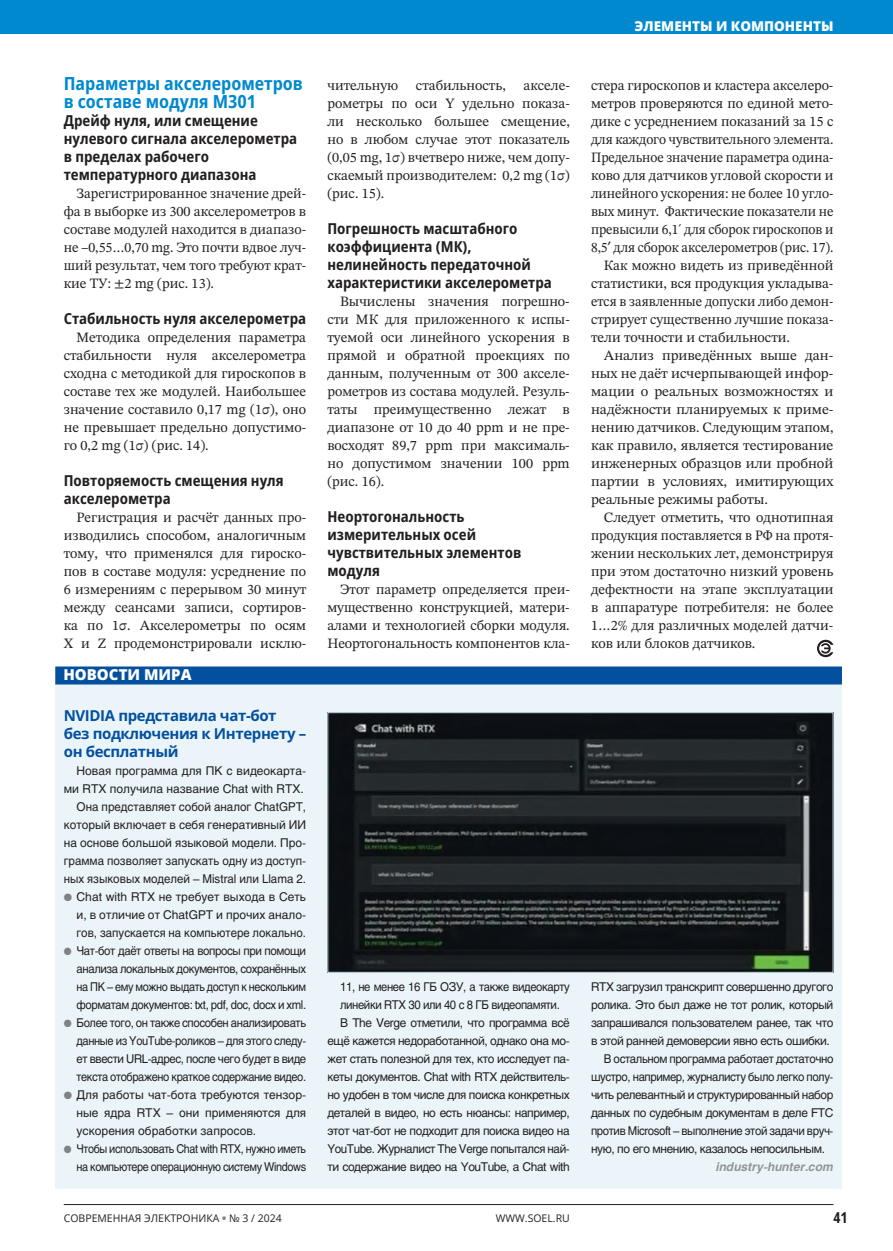
<style>
.page{position:relative;width:893px;height:1251px;background:#fff}
.page>*{position:absolute;margin:0;border:0;box-sizing:border-box;transform-origin:0 0}
.t1{font:700 semi-condensed 18px/18px "Open Sans";color:#0089cf}
.t2{font:700 semi-condensed 15px/18px "Open Sans";color:#231f20}
.t3{font:700 15px/18px "Open Sans";letter-spacing:-.025em;color:#03509f}
.t4{font:800 15px "Open Sans";color:#fff}
.t5{font:700 15px "Open Sans Condensed";color:#231f20}
.t6{font:14.25px/18px "STIX Two Text";color:#231f20;text-align:justify}
.t7{font:14.25px "STIX Two Text";color:#231f20;scale:.96 1}
.t8{font:14.25px "STIX Two Text";color:#231f20;scale:.95 1}
.t9{font:800 13.5px "Open Sans";color:#fff}
.t10{font:12px/18px "Helios C";letter-spacing:-.035em;color:#231f20;text-align:justify}
.t11{font:12px/18px "Helios C";letter-spacing:-.035em;color:#231f20;text-align:justify;scale:.94 1}
.t12{font:12px/18px "Helios C";color:#231f20;text-align:right}
.t13{font:12px/18px "Helios C";letter-spacing:-.035em;color:#231f20;text-align:justify;scale:.95 1}
.t14{font:12px/18px "Helios C";letter-spacing:-.035em;color:#231f20;text-align:right;scale:.9 1}
.t15{font:italic 700 12px "Helios C";color:#939598}
.t16{font:10.5px "Open Sans";color:#231f20}
.s1{color:#808285}
.s2{font-weight:800;color:#808285}
</style>
<div class="page">
<div style="left:0;top:0;width:893px;height:34px;background:#0089cf"></div>
<hr style="left:64px;top:1203px;width:769px;height:1px;background:#231f20">
<div style="left:55px;top:676px;width:787px;height:512px;background:#ebf5f9"></div>
<div style="left:55px;top:666px;width:787px;height:18px;background:#03509f"></div>
<svg style="left:817px;top:639px;width:16px;height:18px"></svg>
<img style="left:329px;top:714px;width:502px;height:256px">
<div style="left:327px;top:712px;width:506px;height:260px;border:1px solid #cee8f4"></div>
<p class="t1" style="left:64px;top:74px;width:241px">Параметры акселерометров в составе модуля M301</p>
<p class="t2" style="left:64px;top:111px;width:235px">Дрейф нуля, или смещение нулевого сигнала акселерометра в пределах рабочего температурного диапазона</p>
<p class="t6" style="left:64px;top:185px;width:244px;text-indent:13px">Зарегистрированное значение дрей&shy;фа в выборке из 300 акселерометров в составе модулей находится в диапазо&shy;не –0,55…0,70 mg. Это почти вдвое луч&shy;ший результат, чем того требуют крат&shy;кие ТУ: ±2 mg (рис. 13).</p>
<p class="t2" style="left:64px;top:309px;width:244px">Стабильность нуля акселерометра</p>
<p class="t6" style="left:64px;top:329px;width:244px;text-indent:13px">Методика определения параметра стабильности нуля акселерометра сходна с методикой для гироскопов в составе тех же модулей. Наибольшее значение составило 0,17 mg (1σ), оно не превышает предельно допустимо&shy;го 0,2 mg (1σ) (рис. 14).</p>
<p class="t2" style="left:64px;top:471px;width:221px">Повторяемость смещения нуля акселерометра</p>
<p class="t6" style="left:64px;top:509px;width:244px;text-indent:13px">Регистрация и расчёт данных про&shy;изводились способом, аналогичным тому, что применялся для гироско&shy;пов в составе модуля: усреднение по 6 измерениям с перерывом 30 минут между сеансами записи, сортиров&shy;ка по 1σ. Акселерометры по осям X и Z продемонстрировали исклю-</p>
<p class="t4" style="left:63px;top:664px;width:130px">НОВОСТИ МИРА</p>
<p class="t3" style="left:64px;top:705px;width:244px">NVIDIA представила чат-бот<br>без подключения к Интернету – он бесплатный</p>
<p class="t12" style="left:64px;top:762px;width:244px">Новая программа для ПК с видеокарта&shy;ми RTX получила название Chat with RTX.<br>Она представляет собой аналог ChatGPT, который включает в себя генеративный ИИ на основе большой языковой модели. Про&shy;грамма позволяет запускать одну из доступ&shy;ных языковых моделей – Mistral или Llama 2.</p>
<p class="t10" style="left:77px;top:888px;width:231px;text-indent:-13px"><span class="s1">●</span> Chat with RTX не требует выхода в Сеть и, в отличие от ChatGPT и прочих анало&shy;гов, запускается на компьютере локально.</p>
<p class="t13" style="left:77px;top:942px;width:243px;text-indent:-13px"><span class="s1">●</span> Чат-бот даёт ответы на вопросы при помощи анализа локальных документов, сохранённых на ПК – ему можно выдать доступ к нескольким форматам документов: txt, pdf, doc, docx и xml.</p>
<p class="t11" style="left:77px;top:1014px;width:246px;text-indent:-13px"><span class="s1">●</span> Более того, он также способен анализировать данные из YouTube-роликов – для этого следу&shy;ет ввести URL-адрес, после чего будет в виде текста отображено краткое содержание видео.</p>
<p class="t10" style="left:77px;top:1086px;width:231px;text-indent:-13px"><span class="s1">●</span> Для работы чат-бота требуются тензор&shy;ные ядра RTX – они применяются для ускорения обработки запросов.</p>
<p class="t14" style="left:64px;top:1140px;width:271px"><span class="s1">●</span> Чтобы использовать Chat with RTX, нужно иметь на компьютере операционную систему Windows</p>
<p class="t6" style="left:327px;top:77px;width:244px">чительную стабильность, акселе&shy;рометры по оси Y удельно показа&shy;ли несколько большее смещение, но в любом случае этот показатель (0,05 mg, 1σ) вчетверо ниже, чем допу&shy;скаемый производителем: 0,2 mg (1σ) (рис. 15).</p>
<p class="t2" style="left:327px;top:219px;width:226px">Погрешность масштабного коэффициента (МК), нелинейность передаточной характеристики акселерометра</p>
<p class="t6" style="left:327px;top:293px;width:244px;text-indent:13px">Вычислены значения погрешно&shy;сти МК для приложенного к испы&shy;туемой оси линейного ускорения в прямой и обратной проекциях по данным, полученным от 300 акселе&shy;рометров из состава модулей. Резуль&shy;таты преимущественно лежат в диапазоне от 10 до 40 ppm и не пре&shy;восходят 89,7 ppm при максималь&shy;но допустимом значении 100 ppm (рис. 16).</p>
<p class="t2" style="left:327px;top:507px;width:195px">Неортогональность измерительных осей чувствительных элементов модуля</p>
<p class="t6" style="left:327px;top:581px;width:244px;text-indent:13px">Этот параметр определяется преи&shy;мущественно конструкцией, матери&shy;алами и технологией сборки модуля.<br>Неортогональность компонентов кла-</p>
<p class="t11" style="left:340px;top:978px;width:246px">11, не менее 16 ГБ ОЗУ, а также видеокарту</p>
<p class="t11" style="left:340px;top:996px;width:235px">линейки RTX 30 или 40 с 8 ГБ видеопамяти.</p>
<p class="t10" style="left:340px;top:1014px;width:231px">В The Verge отметили, что программа всё</p>
<p class="t10" style="left:327px;top:1032px;width:244px">ещё кажется недоработанной, однако она мо-</p>
<p class="t10" style="left:327px;top:1050px;width:244px">жет стать полезной для тех, кто исследует па-</p>
<p class="t10" style="left:327px;top:1068px;width:244px">кеты документов. Chat with RTX действитель-</p>
<p class="t10" style="left:327px;top:1086px;width:244px">но удобен в том числе для поиска конкретных</p>
<p class="t10" style="left:327px;top:1104px;width:244px">деталей в видео, но есть нюансы: например,</p>
<p class="t10" style="left:327px;top:1122px;width:244px">этот чат-бот не подходит для поиска видео на</p>
<p class="t10" style="left:327px;top:1140px;width:244px">YouTube. Журналист The Verge попытался най-</p>
<p class="t10" style="left:327px;top:1158px;width:244px">ти содержание видео на YouTube, а Chat with</p>
<p class="t9" style="left:635px;top:17px;width:200px">ЭЛЕМЕНТЫ И КОМПОНЕНТЫ</p>
<p class="t6" style="left:591px;top:77px;width:244px">стера гироскопов и кластера акселеро-</p>
<p class="t6" style="left:591px;top:95px;width:244px">метров проверяются по единой мето-</p>
<p class="t6" style="left:591px;top:113px;width:244px">дике с усреднением показаний за 15 с</p>
<p class="t7" style="left:591px;top:133px;width:254px">для каждого чувствительного элемента.</p>
<p class="t7" style="left:591px;top:151px;width:254px">Предельное значение параметра одина-</p>
<p class="t6" style="left:591px;top:167px;width:244px">ково для датчиков угловой скорости и</p>
<p class="t6" style="left:591px;top:185px;width:244px">линейного ускорения: не более 10 угло-</p>
<p class="t7" style="left:591px;top:205px;width:254px">вых минут. Фактические показатели не</p>
<p class="t7" style="left:591px;top:223px;width:254px">превысили 6,1´ для сборок гироскопов и</p>
<p class="t8" style="left:591px;top:241px;width:257px">8,5 для сборок акселерометров (рис. 17).</p>
<p class="t6" style="left:604px;top:257px;width:231px">Как можно видеть из приведённой</p>
<p class="t6" style="left:591px;top:275px;width:244px">статистики, вся продукция укладыва-</p>
<p class="t8" style="left:591px;top:295px;width:257px">ется в заявленные допуски либо демон-</p>
<p class="t6" style="left:591px;top:311px;width:244px">стрирует существенно лучшие показа-</p>
<p class="t6" style="left:591px;top:329px;width:200px">тели точности и стабильности.</p>
<p class="t6" style="left:604px;top:347px;width:231px">Анализ приведённых выше дан-</p>
<p class="t6" style="left:591px;top:365px;width:244px">ных не даёт исчерпывающей инфор-</p>
<p class="t6" style="left:591px;top:383px;width:244px">мации о реальных возможностях и</p>
<p class="t6" style="left:591px;top:401px;width:244px">надёжности планируемых к приме-</p>
<p class="t6" style="left:591px;top:419px;width:244px">нению датчиков. Следующим этапом,</p>
<p class="t6" style="left:591px;top:437px;width:244px">как правило, является тестирование</p>
<p class="t6" style="left:591px;top:455px;width:244px">инженерных образцов или пробной</p>
<p class="t6" style="left:591px;top:473px;width:244px">партии в условиях, имитирующих</p>
<p class="t6" style="left:591px;top:491px;width:178px">реальные режимы работы.</p>
<p class="t6" style="left:604px;top:509px;width:231px">Следует отметить, что однотипная</p>
<p class="t7" style="left:591px;top:529px;width:254px">продукция поставляется в РФ на протя-</p>
<p class="t6" style="left:591px;top:545px;width:244px">жении нескольких лет, демонстрируя</p>
<p class="t6" style="left:591px;top:563px;width:244px">при этом достаточно низкий уровень</p>
<p class="t6" style="left:591px;top:581px;width:244px">дефектности на этапе эксплуатации</p>
<p class="t6" style="left:591px;top:599px;width:244px">в аппаратуре потребителя: не более</p>
<p class="t6" style="left:591px;top:617px;width:244px">1…2% для различных моделей датчи-</p>
<p class="t6" style="left:591px;top:635px;width:166px">ков или блоков датчиков.</p>
<p class="t10" style="left:591px;top:978px;width:244px">RTX загрузил транскрипт совершенно другого</p>
<p class="t10" style="left:591px;top:996px;width:244px">ролика. Это был даже не тот ролик, который</p>
<p class="t10" style="left:591px;top:1014px;width:244px">запрашивался пользователем ранее, так что</p>
<p class="t10" style="left:591px;top:1032px;width:240px">в этой ранней демоверсии явно есть ошибки.</p>
<p class="t13" style="left:604px;top:1050px;width:243px">В остальном программа работает достаточно</p>
<p class="t11" style="left:591px;top:1068px;width:259px">шустро, например, журналисту было легко полу-</p>
<p class="t10" style="left:591px;top:1086px;width:244px">чить релевантный и структурированный набор</p>
<p class="t10" style="left:591px;top:1104px;width:244px">данных по судебным документам в деле FTC</p>
<p class="t11" style="left:591px;top:1122px;width:259px">против Microsoft – выполнение этой задачи вруч-</p>
<p class="t10" style="left:591px;top:1140px;width:235px">ную, по его мнению, казалось непосильным.</p>
<p class="t15" style="left:716px;top:1161px;width:119px">industry-hunter.com</p>
<p class="t16" style="left:64px;top:1210px;width:220px">СОВРЕМЕННАЯ ЭЛЕКТРОНИКА <span class="s2">•</span> № 3 / 2024</p>
<p class="t16" style="left:496px;top:1210px;width:75px">WWW.SOEL.RU</p>
<p class="t5" style="left:833px;top:1206px;width:16px">41</p>
</div>
